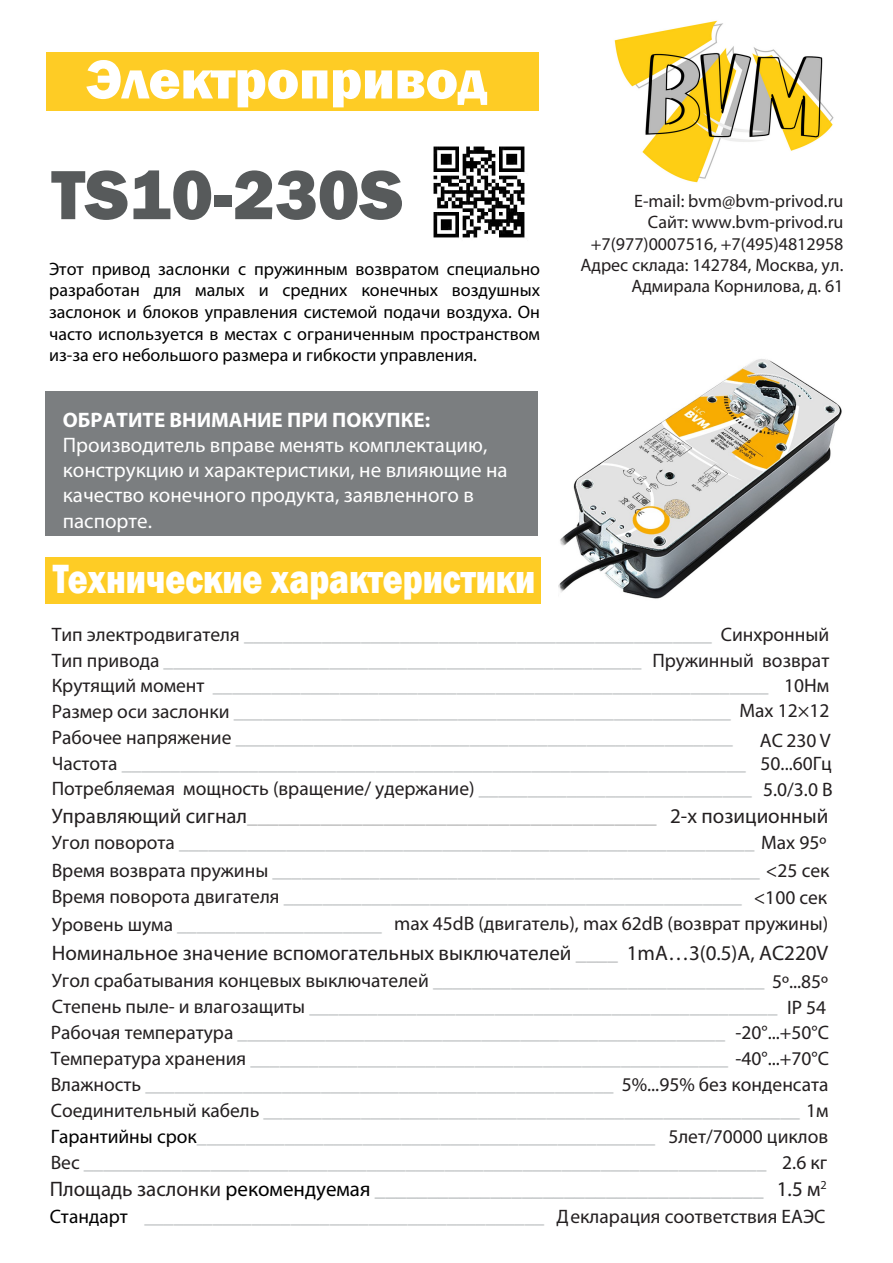
<style>
.page{position:relative;width:893px;height:1263px;background:#fff}
.page>*{position:absolute;margin:0;border:0;box-sizing:border-box;transform-origin:0 0}
.t1{font:800 72px "Franklin Gothic";color:#575a5b}
.t2{font:800 56.85px "Franklin Gothic";color:#fff;scale:.96 1}
.t3{font:800 42px "Franklin Gothic";color:#fff;scale:.81 1}
.t4{font:21px/25.2px "Myriad Pro";color:#fff}
.t5{font:21px "Myriad Pro";color:#aaa}
.t6{font:21px "Myriad Pro";color:#afb3b4}
.t7{font:21px "Myriad Pro";color:#231f20}
.t8{font:700 21px "Myriad Pro";color:#fff}
.t9{font:19.5px/26px "Myriad Pro";color:#afb3b4}
.t10{font:19.5px/25.2px "Myriad Pro";color:#231f20;text-align:right}
.t11{font:18px/21.6px "Myriad Pro";color:#000;text-align:justify}
.t12{font:18px/21.5px "Myriad Pro";color:#231f20;text-align:right}
.s1{color:#231f20}
.s2{color:#000}
.s3{color:#b1b3b4}
</style>
<div class="page">
<img style="left:614px;top:20px;width:220px;height:163px">
<div style="left:45px;top:557px;width:496px;height:47px;background:#fecc25"></div>
<div style="left:45px;top:391px;width:493px;height:145px;background:#7b7e80"></div>
<div style="left:46px;top:52px;width:492px;height:59px;background:#fecc25"></div>
<img style="left:433px;top:146px;width:92px;height:92px">
<img style="left:558px;top:359px;width:284px;height:240px">
<h2 class="t2" style="left:86px;top:43px;width:419px">Электропривод</h2>
<h1 class="t1" style="left:51px;top:148px;width:354px">TS10-230S</h1>
<p class="t11" style="left:49px;top:258px;width:492px">Этот привод заслонки с пружинным возвратом специально разработан для малых и средних конечных воздушных заслонок и блоков управления системой подачи воздуха. Он часто используется в местах с ограниченным пространством из-за его небольшого размера и гибкости управления.</p>
<p class="t8" style="left:63px;top:406px;width:369px">ОБРАТИТЕ ВНИМАНИЕ ПРИ ПОКУПКЕ:</p>
<p class="t4" style="left:63px;top:432px;width:446px">Производитель вправе менять комплектацию, конструкцию и характеристики, не влияющие на качество конечного продукта, заявленного в паспорте.</p>
<h3 class="t3" style="left:53px;top:551px;width:597px">Технические характеристики</h3>
<p class="t12" style="left:580px;top:190px;width:265px">E-mail: bvm@bvm-privod.ru<br>Сайт: www.bvm-privod.ru +7(977)0007516, +7(495)4812958<br>Адрес склада: 142784, Москва, ул.<br>Адмирала Корнилова, д. 61</p>
<p class="t9" style="left:52px;top:621px;width:779px"><span class="s1">Тип электродвигателя</span> ________________________________________________ <span class="s1">Синхронный Тип привода</span> _________________________________________________<br><span class="s1">Крутящий момент</span> _________________________________________________________ <span class="s1">Размер оси заслонки</span> ___________________________________________________ <span class="s1">Max 12×12<br>Рабочее напряжение</span> ___________________________________________________<br><span class="s1">Частота</span> ________________________________________________________________ <span class="s1">Потребляемая мощность (вращение/ удержание)</span> ____________________________</p>
<p class="t9" style="left:52px;top:828px;width:779px;line-height:28px"><span class="s1">Угол поворота</span> ___________________________________________________________ <span class="s1">Max 95º<br>Время возврата пружины</span> __________________________________________________ <span class="s1">&lt;25 сек</span></p>
<p class="t9" style="left:52px;top:883px;width:692px;line-height:27.5px"><span class="s1">Время поворота двигателя</span> _______________________________________________<br><span class="s1">Уровень шума</span> _____________________</p>
<p class="t9" style="left:51px;top:967px;width:780px"><span class="s1">Угол срабатывания концевых выключателей</span> __________________________________ <span class="s1">5º...85º Степень пыле- и влагозащиты</span> ________________________________________________ <span class="s1">Рабочая температура</span> __________________________________________________ <span class="s1">Температура хранения</span> _________________________________________________ <span class="s1">-40°...+70°С Влажность</span> ________________________________________________ <span class="s1">5%...95% без конденсата Соединительный кабель</span> _______________________________________________________ <span class="s1">1м </span><span class="s2">Гарантийны срок</span>_______________________________________________<br><span class="s1">Вес</span> ______________________________________________________________________</p>
<p class="t10" style="left:652px;top:647px;width:179px">Пружинный возврат<br>10Нм</p>
<p class="t10" style="left:760px;top:728px;width:74px;line-height:23.1px;text-align:left">AC 230 V<br>50...60Гц</p>
<p class="t10" style="left:763px;top:776px;width:71px">5.0/3.0 В</p>
<p class="t5" style="left:52px;top:803px;width:778px"><span class="s1">Управляющий сигнал</span>_______________________________________ <span class="s1">2-х позиционный</span></p>
<p class="t10" style="left:394px;top:884px;width:436px;line-height:25.8px">&lt;100 сек<br>max 45dB (двигатель), max 62dB (возврат пружины)</p>
<p class="t7" style="left:52px;top:940px;width:778px">Номинальное значение вспомогательных выключателей <span class="s3">____</span> 1mA…3(0.5)A, AC220V</p>
<p class="t10" style="left:736px;top:994px;width:95px;line-height:25.7px">IP 54 -20°...+50°С</p>
<p class="t10" style="left:668px;top:1123px;width:161px;line-height:26.5px">5лет/70000 циклов<br>2.6 кг</p>
<p class="t6" style="left:50px;top:1176px;width:779px"><span class="s1">Площадь заслонки</span> <span class="s2">рекомендуемая</span> _____________________________________ <span class="s1">1.5 м</span><sup>2</sup></p>
<p class="t9" style="left:50px;top:1203px;width:777px"><span class="s2">Стандарт</span> _________________________________________ <span class="s1">Декларация соответствия ЕАЭС</span></p>
</div>
